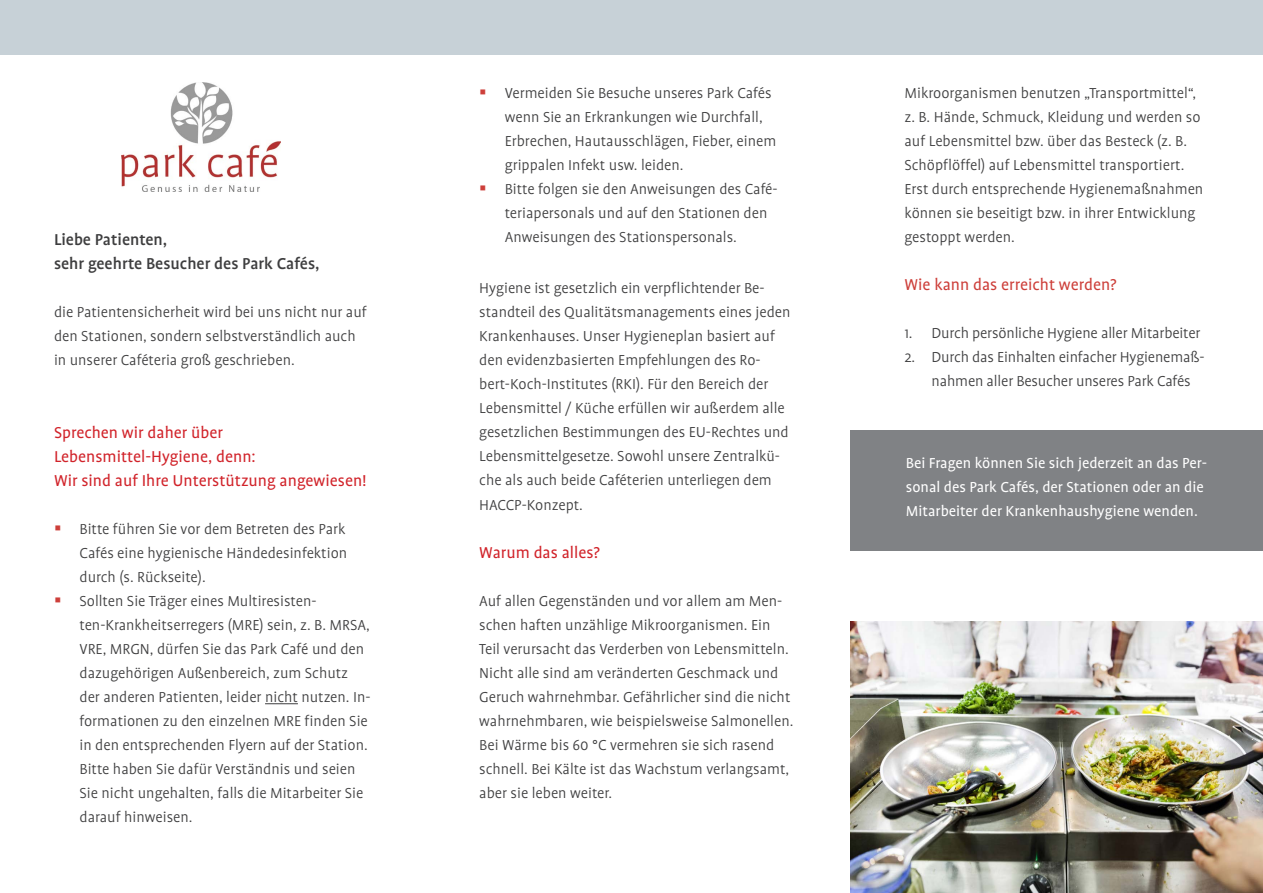
<style>
.page{position:relative;width:1263px;height:893px;background:#fff}
.page>*{position:absolute;margin:0;border:0;box-sizing:border-box;transform-origin:0 0}
.Fließtext{font:18px "Profile";color:#d1232a}
.Fließtext-2{font:500 18px "Profile";color:#3e3e3f}
.Fließtext-3{font:18px "Profile";color:#cd3f3a}
.Fließtext-4{font:300 16.5px/24px "Profile";color:#3e3e3f}
.Fließtext-5{font:16.5px/24px "Profile";color:#fff}
</style>
<div class="page">
<div style="left:850px;top:430px;width:413px;height:121px;background:#808285"></div>
<div style="left:0;top:0;width:1263px;height:54px;background:#c7d1d7"></div>
<hr style="left:265px;top:703px;width:33px;height:1px;background:#3e3e3f">
<img style="left:122px;top:82px;width:158px;height:110px">
<img style="left:850px;top:622px;width:413px;height:271px">
<p class="Fließtext-2" style="left:54px;top:230px;width:115px">Liebe Patienten,</p>
<p class="Fließtext-2" style="left:54px;top:254px;width:267px">sehr geehrte Besucher des Park Cafés,</p>
<p class="Fließtext-4" style="left:54px;top:300px;width:314px">die Patientensicherheit wird bei uns nicht nur auf den Stationen, sondern selbstverständlich auch in unserer Caféteria groß geschrieben.</p>
<p class="Fließtext" style="left:54px;top:423px;width:171px">Sprechen wir daher über</p>
<p class="Fließtext" style="left:54px;top:447px;width:203px">Lebensmittel-Hygiene, denn:</p>
<p class="Fließtext" style="left:54px;top:471px;width:314px">Wir sind auf Ihre Unterstützung angewiesen!</p>
<p class="Fließtext-4" style="left:80px;top:517px;width:269px;text-align:justify">Bitte führen Sie vor dem Betreten des Park Cafés eine hygienische Händedesinfektion durch (s. Rückseite).</p>
<p class="Fließtext-4" style="left:80px;top:589px;width:293px">Sollten Sie Träger eines Multiresisten&shy;ten-Krankheitserregers (MRE) sein, z. B. MRSA, VRE, MRGN, dürfen Sie das Park Café und den dazugehörigen Außenbereich, zum Schutz der anderen Patienten, leider nicht nutzen. In&shy;formationen zu den einzelnen MRE finden Sie in den entsprechenden Flyern auf der Station.<br>Bitte haben Sie dafür Verständnis und seien Sie nicht ungehalten, falls die Mitarbeiter Sie darauf hinweisen.</p>
<p class="Fließtext-4" style="left:505px;top:81px;width:273px">Vermeiden Sie Besuche unseres Park Cafés wenn Sie an Erkrankungen wie Durchfall, Erbrechen, Hautausschlägen, Fieber, einem grippalen Infekt usw. leiden.</p>
<p class="Fließtext-4" style="left:505px;top:177px;width:274px">Bitte folgen sie den Anweisungen des Café&shy;teriapersonals und auf den Stationen den<br>Anweisungen des Stationspersonals.</p>
<p class="Fließtext-4" style="left:479px;top:277px;width:313px">Hygiene ist gesetzlich ein verpflichtender Be&shy;standteil des Qualitätsmanagements eines jeden Krankenhauses. Unser Hygieneplan basiert auf den evidenzbasierten Empfehlungen des Ro&shy;bert-Koch-Institutes (RKI). Für den Bereich der Lebensmittel / Küche erfüllen wir außerdem alle gesetzlichen Bestimmungen des EU-Rechtes und Lebensmittelgesetze. Sowohl unsere Zentralkü&shy;che als auch beide Caféterien unterliegen dem HACCP-Konzept.</p>
<p class="Fließtext" style="left:479px;top:543px;width:122px">Warum das alles?</p>
<p class="Fließtext-4" style="left:479px;top:589px;width:316px">Auf allen Gegenständen und vor allem am Men&shy;schen haften unzählige Mikroorganismen. Ein Teil verursacht das Verderben von Lebensmitteln.<br>Nicht alle sind am veränderten Geschmack und Geruch wahrnehmbar. Gefährlicher sind die nicht wahrnehmbaren, wie beispielsweise Salmonellen.<br>Bei Wärme bis 60 °C vermehren sie sich rasend schnell. Bei Kälte ist das Wachstum verlangsamt, aber sie leben weiter.</p>
<p class="Fließtext-4" style="left:904px;top:81px;width:300px">Mikroorganismen benutzen „Transportmittel“, z. B. Hände, Schmuck, Kleidung und werden so auf Lebensmittel bzw. über das Besteck (z. B.<br>Schöpflöffel) auf Lebensmittel transportiert.<br>Erst durch entsprechende Hygienemaßnahmen können sie beseitigt bzw. in ihrer Entwicklung gestoppt werden.</p>
<p class="Fließtext-3" style="left:904px;top:275px;width:214px">Wie kann das erreicht werden?</p>
<p class="Fließtext-4" style="left:904px;top:321px;width:297px">1. Durch persönliche Hygiene aller Mitarbeiter</p>
<p class="Fließtext-4" style="left:931px;top:345px;width:274px;text-indent:-27px">2. Durch das Einhalten einfacher Hygienemaß&shy;nahmen aller Besucher unseres Park Cafés</p>
<p class="Fließtext-5" style="left:906px;top:451px;width:303px">Bei Fragen können Sie sich jederzeit an das Per&shy;sonal des Park Cafés, der Stationen oder an die<br>Mitarbeiter der Krankenhaushygiene wenden.</p>
</div>
